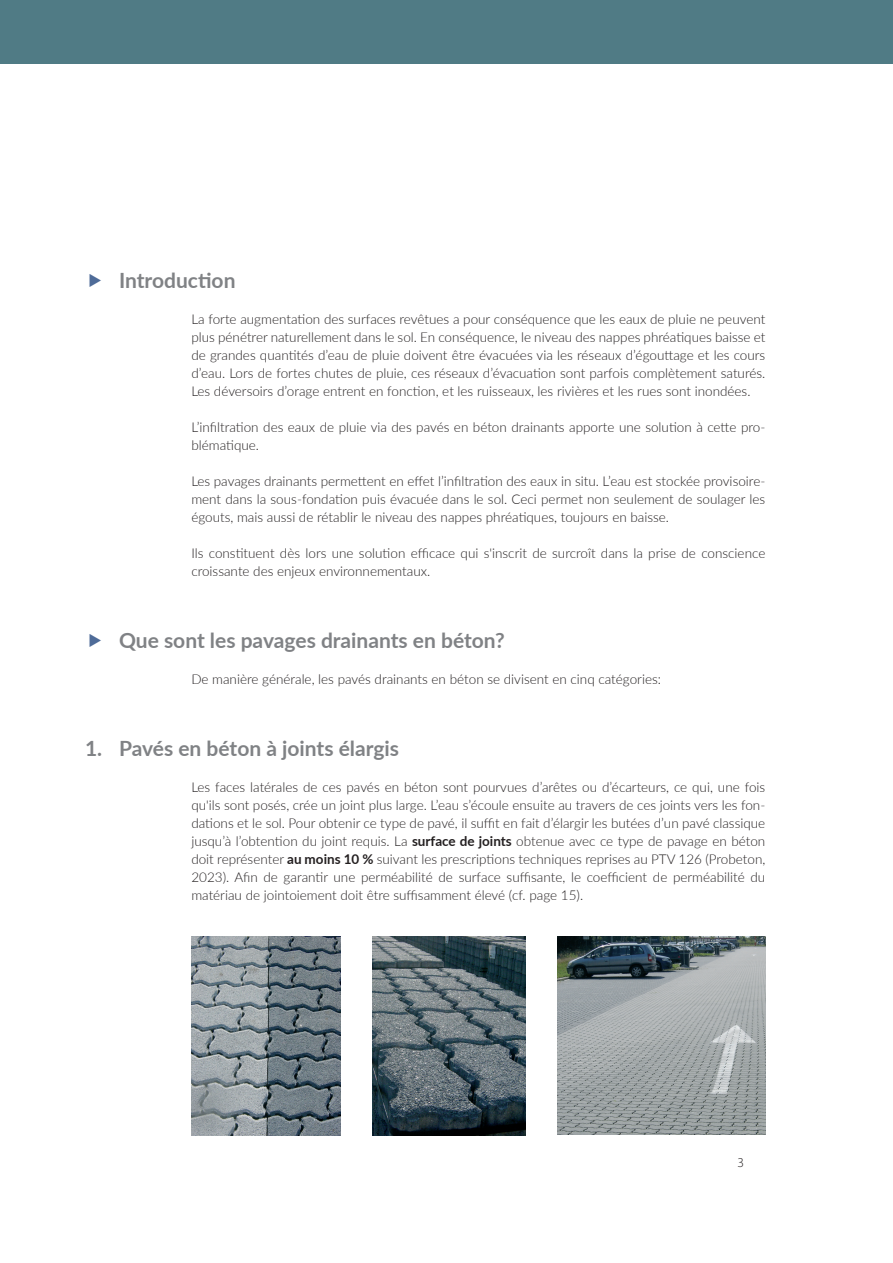
<style>
.page{position:relative;width:893px;height:1263px;background:#fff}
.page>*{position:absolute;margin:0;border:0;box-sizing:border-box;transform-origin:0 0}
.t1{font:700 21px "Lato";color:#808285}
.t2{font:300 13.5px/18px "Lato";color:#231f20;text-align:justify}
.t3{font:300 13.5px "Myriad Pro";color:#231f20}
.s1{font-weight:700}
</style>
<div class="page">
<div style="left:0;top:0;width:893px;height:106px;background:#507b85"></div>
<div style="left:0;top:65px;width:893px;height:126px;background:#fff"></div>
<img style="left:191px;top:936px;width:150px;height:199px">
<img style="left:372px;top:936px;width:154px;height:199px">
<img style="left:557px;top:936px;width:208px;height:198px">
<p class="t1" style="left:119px;top:265px;width:118px">Introduction</p>
<p class="t2" style="left:191px;top:310px;width:575px">La forte augmentation des surfaces revêtues a pour conséquence que les eaux de pluie ne peuvent plus pénétrer naturellement dans le sol. En conséquence, le niveau des nappes phréatiques baisse et de grandes quantités d’eau de pluie doivent être évacuées via les réseaux d’égouttage et les cours d’eau. Lors de fortes chutes de pluie, ces réseaux d’évacuation sont parfois complètement saturés.<br>Les déversoirs d’orage entrent en fonction, et les ruisseaux, les rivières et les rues sont inondées.</p>
<p class="t2" style="left:191px;top:418px;width:576px">L’infiltration des eaux de pluie via des pavés en béton drainants apporte une solution à cette pro&shy;blématique.</p>
<p class="t2" style="left:191px;top:472px;width:576px">Les pavages drainants permettent en effet l’infiltration des eaux in situ. L’eau est stockée provisoire&shy;ment dans la sous-fondation puis évacuée dans le sol. Ceci permet non seulement de soulager les égouts, mais aussi de rétablir le niveau des nappes phréatiques, toujours en baisse.</p>
<p class="t2" style="left:191px;top:544px;width:575px">Ils constituent dès lors une solution efficace qui s'inscrit de surcroît dans la prise de conscience croissante des enjeux environnementaux.</p>
<p class="t1" style="left:119px;top:625px;width:387px">Que sont les pavages drainants en béton?</p>
<p class="t2" style="left:191px;top:670px;width:471px">De manière générale, les pavés drainants en béton se divisent en cinq catégories:</p>
<p class="t1" style="left:85px;top:733px;width:316px">1. Pavés en béton à joints élargis</p>
<p class="t2" style="left:191px;top:778px;width:576px">Les faces latérales de ces pavés en béton sont pourvues d’arêtes ou d’écarteurs, ce qui, une fois qu'ils sont posés, crée un joint plus large. L’eau s’écoule ensuite au travers de ces joints vers les fon&shy;dations et le sol. Pour obtenir ce type de pavé, il suffit en fait d’élargir les butées d’un pavé classique jusqu’à l’obtention du joint requis. La <span class="s1">surface de joints</span> obtenue avec ce type de pavage en béton doit représenter <span class="s1">au moins 10 %</span> suivant les prescriptions techniques reprises au PTV 126 (Probeton, 2023). Afin de garantir une perméabilité de surface suffisante, le coefficient de perméabilité du matériau de jointoiement doit être suffisamment élevé (cf. page 15).</p>
<p class="t3" style="left:738px;top:1154px;width:8px">3</p>
</div>
